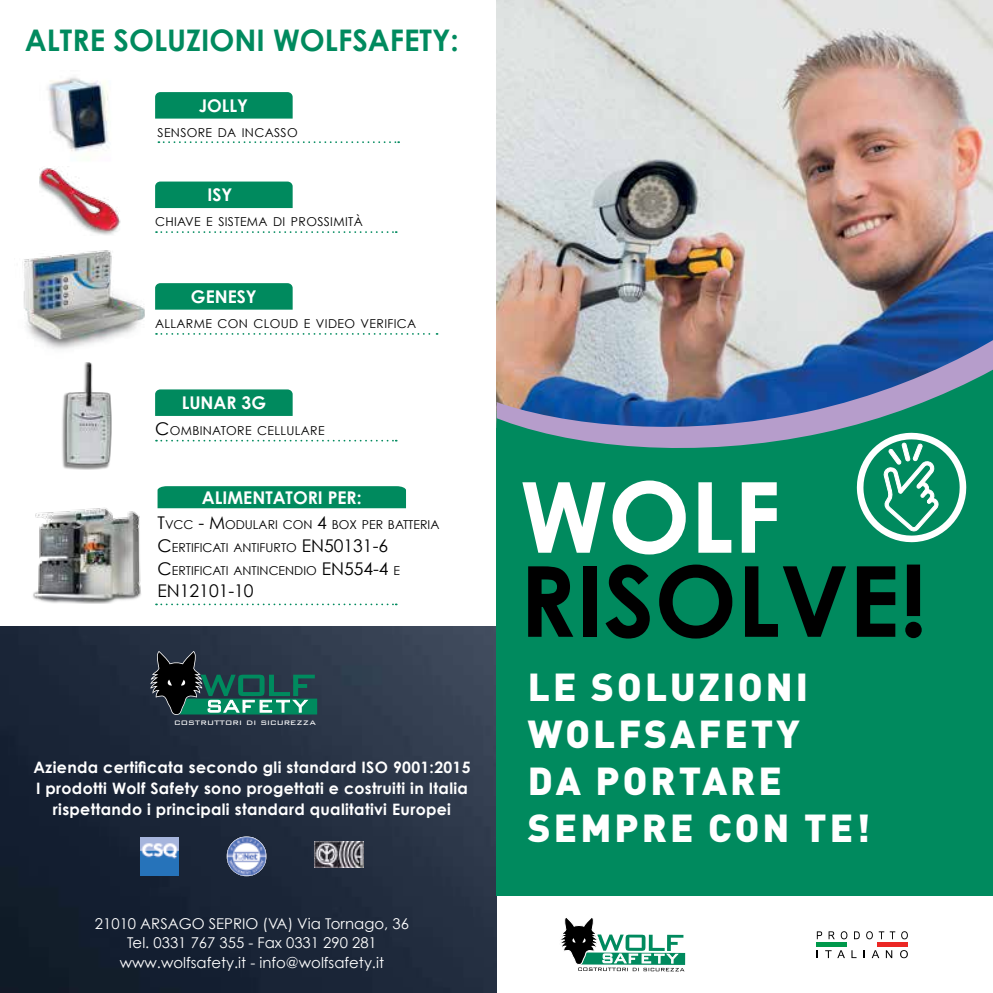
<style>
.page{position:relative;width:993px;height:993px;background:#fff}
.page>*{position:absolute;margin:0;border:0;box-sizing:border-box;transform-origin:0 0}
.t1{font:700 98px "Century Gothic";color:#000}
.t2{font:700 98px "Century Gothic";color:#fff}
.t3{font:900 38.5px/47.2px "DIN";letter-spacing:.08em;color:#fff}
.t4{font:700 29.75px "Century Gothic";color:#008a5e}
.t5{font:700 17.5px "Century Gothic";color:#fff}
.t6{font:17.5px "Century Gothic";color:#000}
.t7{font:700 15.75px/21px "Century Gothic";letter-spacing:.02em;color:#fff;text-align:center}
.t8{font:14.88px/19.2px "Century Gothic";color:#fff;text-align:center}
.t9{font:12.25px "Century Gothic";letter-spacing:.03em;color:#000}
.t10{font:12.25px/22.8px "Century Gothic";color:#000}
.t11{font:300 10.67px "Bank Gothic";color:#fff}
.s1{font-size:17.5px}
</style>
<div class="page">
<div style="left:157px;top:486px;width:249px;height:22px;background:#008a5e"></div>
<img style="left:0;top:626px;width:496px;height:366px">
<img style="left:496px;top:0;width:496px;height:329px">
<div style="left:496px;top:428px;width:496px;height:467px;background:#008a5e"></div>
<hr style="left:816px;top:942px;width:30px;height:4px;background:#00984b">
<hr style="left:877px;top:942px;width:30px;height:4px;background:#eb2724">
<svg style="left:816px;top:931px;width:5px;height:7px"></svg>
<svg style="left:828px;top:931px;width:6px;height:7px"></svg>
<svg style="left:840px;top:931px;width:7px;height:8px"></svg>
<svg style="left:854px;top:931px;width:5px;height:7px"></svg>
<svg style="left:866px;top:931px;width:6px;height:8px"></svg>
<svg style="left:878px;top:931px;width:29px;height:8px"></svg>
<svg style="left:825px;top:950px;width:6px;height:7px"></svg>
<svg style="left:837px;top:950px;width:7px;height:7px"></svg>
<svg style="left:851px;top:950px;width:2px;height:7px"></svg>
<svg style="left:872px;top:950px;width:7px;height:7px"></svg>
<svg style="left:885px;top:950px;width:6px;height:7px"></svg>
<svg style="left:900px;top:950px;width:7px;height:7px"></svg>
<svg style="left:560px;top:918px;width:125px;height:53px"></svg>
<svg style="left:150px;top:650px;width:167px;height:64px;background:#274e4d"></svg>
<img style="left:314px;top:841px;width:49px;height:26px">
<img style="left:140px;top:837px;width:39px;height:38px">
<svg style="left:226px;top:836px;width:40px;height:39px"></svg>
<img style="left:227px;top:837px;width:38px;height:38px">
<div style="left:155px;top:92px;width:137px;height:26px;background:#008a5e"></div>
<div style="left:155px;top:181px;width:137px;height:27px;background:#008a5e"></div>
<div style="left:155px;top:283px;width:137px;height:26px;background:#008a5e"></div>
<svg style="left:155px;top:389px;width:137px;height:27px;background:#058c61"></svg>
<svg style="left:158px;top:141px;width:241px;height:2px"></svg>
<svg style="left:156px;top:231px;width:240px;height:2px"></svg>
<svg style="left:156px;top:439px;width:240px;height:2px"></svg>
<svg style="left:156px;top:333px;width:281px;height:1px"></svg>
<svg style="left:156px;top:603px;width:240px;height:2px"></svg>
<svg style="left:496px;top:329px;width:496px;height:34px;background:#8f94a7"></svg>
<svg style="left:496px;top:363px;width:496px;height:180px"></svg>
<img style="left:47px;top:77px;width:61px;height:75px">
<img style="left:33px;top:508px;width:108px;height:95px">
<img style="left:22px;top:251px;width:123px;height:98px">
<img style="left:40px;top:166px;width:81px;height:69px">
<img style="left:62px;top:362px;width:50px;height:107px">
<h3 class="t4" style="left:25px;top:21px;width:435px">ALTRE SOLUZIONI WOLFSAFETY:</h3>
<p class="t5" style="left:199px;top:94px;width:51px">JOLLY</p>
<p class="t9" style="left:157px;top:125px;width:141px">SENSORE DA INCASSO</p>
<p class="t5" style="left:207px;top:183px;width:26px">ISY</p>
<p class="t9" style="left:155px;top:214px;width:209px">CHIAVE E SISTEMA DI PROSSIMITÀ</p>
<p class="t5" style="left:191px;top:285px;width:67px">GENESY</p>
<p class="t9" style="left:155px;top:316px;width:262px">ALLARME CON CLOUD E VIDEO VERIFICA</p>
<p class="t5" style="left:182px;top:392px;width:86px">LUNAR 3G</p>
<p class="t9" style="left:155px;top:422px;width:171px"><span class="s1">C</span>OMBINATORE CELLULARE</p>
<p class="t5" style="left:202px;top:486px;width:161px">ALIMENTATORI PER:</p>
<p class="t10" style="left:157px;top:513px;width:283px"><span class="s1">T</span>VCC <span class="s1">- M</span>ODULARI CON <span class="s1">4</span> BOX PER BATTERIA<br><span class="s1">C</span> ERTIFICATI ANTIFURTO <span class="s1">EN50131-6<br>C</span> ERTIFICATI ANTINCENDIO <span class="s1">EN554-4</span> E</p>
<p class="t6" style="left:157px;top:580px;width:98px">EN12101-10</p>
<p class="t11" style="left:174px;top:714px;width:143px">costruttori di sicurezza</p>
<p class="t7" style="left:33px;top:755px;width:438px">Azienda certificata secondo gli standard ISO 9001:2015<br>I prodotti Wolf Safety sono progettati e costruiti in Italia rispettando i principali standard qualitativi Europei</p>
<p class="t8" style="left:95px;top:913px;width:315px">21010 ARSAGO SEPRIO (VA) Via Tornago, 36<br>Tel. 0331 767 355 - Fax 0331 290 281 www.wolfsafety.it - info@wolfsafety.it</p>
<h1 class="t2" style="left:519px;top:455px;width:262px">WOLF</h1>
<h1 class="t1" style="left:519px;top:539px;width:409px">RISOLVE!</h1>
<h2 class="t3" style="left:527px;top:660px;width:344px">LE SOLUZIONI<br>WOLFSAFETY<br>DA PORTARE<br>SEMPRE CON TE!</h2>
</div>
